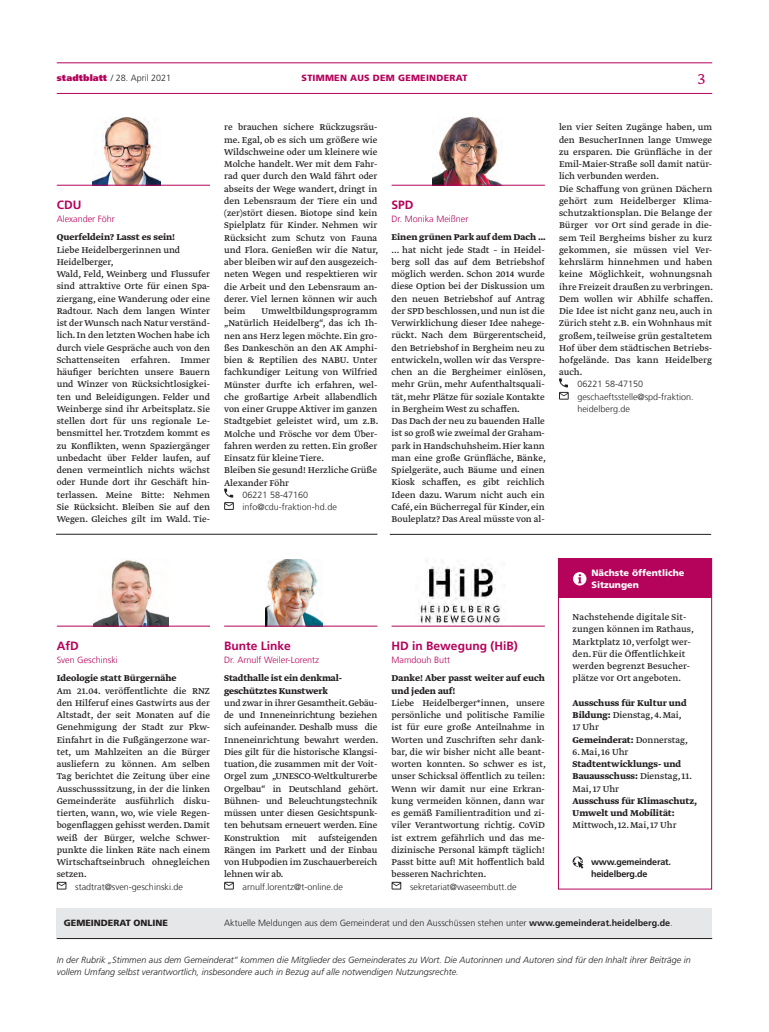
<style>
.page{position:relative;width:769px;height:1032px;background:#fff}
.page>*{position:absolute;margin:0;border:0;box-sizing:border-box;transform-origin:0 0}
.t1{font:300 18px "Greta Text Std";color:#b5025b}
.t2{font:700 12px "Frutiger LT Com";color:#b5025b}
.t3{font:10px/12.3px "Greta Text Std";color:#231f20}
.t4{font:700 10px/12.2px "Greta Text Std";color:#231f20}
.t5{font:900 9.2px/12px "Frutiger LT Std";color:#fff}
.t6{font:300 9px/12.2px "Frutiger LT Com";color:#231f20}
.t7{font:italic 300 9px/12.2px "Frutiger LT Std";color:#231f20}
.t8{font:300 9px "Frutiger LT Com";color:#b5025b}
.t9{font:700 9px/12.2px "Frutiger LT Com";letter-spacing:-.02em;color:#231f20}
.t10{font:900 9px "Frutiger LT Std";letter-spacing:.025em;color:#b5025b}
.t11{font:900 9px "Frutiger LT Std";color:#231f20}
.s1{font-family:"Frutiger LT Pro";font-weight:900;color:#b5025b}
.s2{font-weight:400}
.s3{font-weight:700}
</style>
<div class="page">
<hr style="left:57px;top:63px;width:654px;height:1px;background:#b5025b">
<hr style="left:57px;top:93px;width:654px;height:1px;background:#b5025b">
<div style="left:57px;top:908px;width:654px;height:30px;background:#e6e7e9"></div>
<hr style="left:57px;top:938px;width:654px;height:1px;background:#231f20">
<hr style="left:56px;top:534px;width:321px;height:1px;background:#231f20">
<img style="left:93px;top:118px;width:68px;height:67px">
<hr style="left:57px;top:185px;width:153px;height:1px;background:#b5025b">
<svg style="left:224px;top:489px;width:10px;height:21px"></svg>
<img style="left:432px;top:118px;width:70px;height:67px">
<hr style="left:391px;top:185px;width:153px;height:1px;background:#b5025b">
<svg style="left:559px;top:378px;width:9px;height:22px"></svg>
<hr style="left:389px;top:534px;width:321px;height:1px;background:#231f20">
<img style="left:94px;top:560px;width:74px;height:66px">
<hr style="left:57px;top:626px;width:153px;height:1px;background:#b5025b">
<svg style="left:57px;top:882px;width:9px;height:7px"></svg>
<img style="left:266px;top:560px;width:57px;height:66px">
<hr style="left:224px;top:626px;width:153px;height:1px;background:#b5025b">
<svg style="left:224px;top:882px;width:10px;height:7px"></svg>
<img style="left:415px;top:561px;width:90px;height:65px">
<hr style="left:391px;top:626px;width:153px;height:1px;background:#b5025b">
<svg style="left:391px;top:882px;width:10px;height:7px"></svg>
<div style="left:558px;top:558px;width:153px;height:331px;border:1px solid #b5025b"></div>
<svg style="left:572px;top:856px;width:11px;height:12px"></svg>
<div style="left:558px;top:558px;width:153px;height:40px;background:#b5025b"></div>
<svg style="left:573px;top:572px;width:13px;height:13px"></svg>
<p class="t6" style="left:57px;top:72px;width:116px"><span class="s1">stadtblatt</span> / 28. April 2021</p>
<h1 class="t1" style="left:697px;top:68px;width:9px">3</h1>
<p class="t10" style="left:301px;top:73px;width:167px">STIMMEN AUS DEM GEMEINDERAT</p>
<p class="t2" style="left:57px;top:198px;width:26px">CDU</p>
<p class="t8" style="left:57px;top:213px;width:60px">Alexander Föhr</p>
<p class="t4" style="left:57px;top:232px;width:120px">Querfeldein? Lasst es sein!</p>
<p class="t3" style="left:57px;top:244px;width:155px">Liebe Heidelbergerinnen und Heidelberger,<br>Wald, Feld, Weinberg und Flussufer sind attraktive Orte für einen Spa&shy;ziergang, eine Wanderung oder eine Radtour. Nach dem langen Winter ist der Wunsch nach Natur verständ&shy;lich. In den letzten Wochen habe ich durch viele Gespräche auch von den Schattenseiten erfahren. Immer häufiger berichten unsere Bauern und Winzer von Rücksichtlosigkei&shy;ten und Beleidigungen. Felder und Weinberge sind ihr Arbeitsplatz. Sie stellen dort für uns regionale Le&shy;bensmittel her. Trotzdem kommt es zu Konflikten, wenn Spaziergänger unbedacht über Felder laufen, auf denen vermeintlich nichts wächst oder Hunde dort ihr Geschäft hin&shy;terlassen. Meine Bitte: Nehmen Sie Rücksicht. Bleiben Sie auf den Wegen. Gleiches gilt im Wald. Tie-</p>
<p class="t3" style="left:224px;top:122px;width:156px;text-align:justify">re brauchen sichere Rückzugsräu&shy;me. Egal, ob es sich um größere wie Wildschweine oder um kleinere wie Molche handelt. Wer mit dem Fahr&shy;rad quer durch den Wald fährt oder abseits der Wege wandert, dringt in den Lebensraum der Tiere ein und (zer)stört diesen. Biotope sind kein Spielplatz für Kinder. Nehmen wir Rücksicht zum Schutz von Fauna und Flora. Genießen wir die Natur, aber bleiben wir auf den ausgezeich&shy;neten Wegen und respektieren wir die Arbeit und den Lebensraum an&shy;derer. Viel lernen können wir auch beim</p>
<p class="t3" style="left:224px;top:305px;width:156px;text-indent:37px">Umweltbildungsprogramm „Natürlich Heidelberg“, das ich Ih&shy;nen ans Herz legen möchte. Ein gro&shy;ßes Dankeschön an den AK Amphi&shy;bien &amp; Reptilien des NABU. Unter fachkundiger Leitung von Wilfried<br>Münster durfte ich erfahren, wel&shy;che großartige Arbeit allabendlich von einer Gruppe Aktiver im ganzen<br>Stadtgebiet geleistet wird, um z.B.<br>Molche und Frösche vor dem Über&shy;fahren werden zu retten. Ein großer<br>Einsatz für kleine Tiere.<br>Bleiben Sie gesund! Herzliche Grüße<br>Alexander Föhr</p>
<p class="t6" style="left:242px;top:488px;width:96px">06221 58-47160 info@cdu-fraktion-hd.de</p>
<p class="t2" style="left:391px;top:198px;width:24px">SPD</p>
<p class="t8" style="left:391px;top:213px;width:78px">Dr. Monika Meißner</p>
<p class="t4" style="left:391px;top:232px;width:156px">Einen grünen Park auf dem Dach …</p>
<p class="t3" style="left:391px;top:244px;width:156px">... hat nicht jede Stadt – in Heidel&shy;berg soll das auf dem Betriebshof möglich werden. Schon 2014 wurde diese Option bei der Diskussion um den neuen Betriebshof auf Antrag der SPD beschlossen, und nun ist die Verwirklichung dieser Idee nahege&shy;rückt. Nach dem Bürgerentscheid, den Betriebshof in Bergheim neu zu entwickeln, wollen wir das Verspre&shy;chen an die Bergheimer einlösen, mehr Grün, mehr Aufenthaltsquali&shy;tät, mehr Plätze für soziale Kontakte in Bergheim West zu schaffen.<br>Das Dach der neu zu bauenden Halle ist so groß wie zweimal der Graham&shy;park in Handschuhsheim. Hier kann man eine große Grünfläche, Bänke, Spielgeräte, auch Bäume und einen Kiosk schaffen, es gibt reichlich Ideen dazu. Warum nicht auch ein Café, ein Bücherregal für Kinder, ein Bouleplatz? Das Areal müsste von al-</p>
<p class="t3" style="left:558px;top:122px;width:156px">len vier Seiten Zugänge haben, um den BesucherInnen lange Umwege zu ersparen. Die Grünfläche in der<br>Emil-Maier-Straße soll damit natür&shy;lich verbunden werden.<br>Die Schaffung von grünen Dächern gehört zum Heidelberger Klima&shy;schutzaktionsplan. Die Belange der<br>Bürger vor Ort sind gerade in die&shy;sem Teil Bergheims bisher zu kurz gekommen, sie müssen viel Ver&shy;kehrslärm hinnehmen und haben keine Möglichkeit, wohnungsnah ihre Freizeit draußen zu verbringen.<br>Dem wollen wir Abhilfe schaffen.<br>Die Idee ist nicht ganz neu, auch in<br>Zürich steht z.B. ein Wohnhaus mit großem, teilweise grün gestaltetem<br>Hof über dem städtischen Betriebs&shy;hofgelände. Das kann Heidelberg auch.</p>
<p class="t6" style="left:577px;top:378px;width:118px">06221 58-47150 geschaeftsstelle@spd-fraktion. heidelberg.de</p>
<p class="t2" style="left:57px;top:639px;width:23px">AfD</p>
<p class="t8" style="left:57px;top:654px;width:63px">Sven Geschinski</p>
<p class="t4" style="left:57px;top:673px;width:121px">Ideologie statt Bürgernähe</p>
<p class="t3" style="left:57px;top:685px;width:155px;text-align:justify">Am 21.04. veröffentlichte die RNZ den Hilferuf eines Gastwirts aus der Altstadt, der seit Monaten auf die Genehmigung der Stadt zur Pkw-Einfahrt in die Fußgängerzone war&shy;tet, um Mahlzeiten an die Bürger ausliefern zu können. Am selben Tag berichtet die Zeitung über eine Ausschusssitzung, in der die linken Gemeinderäte ausführlich disku&shy;tierten, wann, wo, wie viele Regen&shy;bogenflaggen gehisst werden. Damit weiß der Bürger, welche Schwer&shy;punkte die linken Räte nach einem Wirtschaftseinbruch ohnegleichen setzen.</p>
<p class="t6" style="left:75px;top:880px;width:109px">stadtrat@sven-geschinski.de</p>
<p class="t2" style="left:224px;top:639px;width:68px">Bunte Linke</p>
<p class="t8" style="left:224px;top:654px;width:97px">Dr. Arnulf Weiler-Lorentz</p>
<p class="t4" style="left:224px;top:673px;width:119px">Stadthalle ist ein denkmal&shy;geschütztes Kunstwerk</p>
<p class="t3" style="left:224px;top:697px;width:156px;text-align:justify">und zwar in ihrer Gesamtheit. Gebäu&shy;de und Inneneinrichtung beziehen sich aufeinander. Deshalb muss die Inneneinrichtung bewahrt werden.<br>Dies gilt für die historische Klangsi&shy;tuation, die zusammen mit der Voit-Orgel zum „UNESCO-Weltkulturerbe Orgelbau“ in Deutschland gehört.<br>Bühnen- und Beleuchtungstechnik müssen unter diesen Gesichtspunk&shy;ten behutsam erneuert werden. Eine Konstruktion mit aufsteigenden Rängen im Parkett und der Einbau von Hubpodien im Zuschauerbereich lehnen wir ab.</p>
<p class="t6" style="left:242px;top:880px;width:102px">arnulf.lorentz@t-online.de</p>
<p class="t2" style="left:391px;top:639px;width:127px">HD in Bewegung (HiB)</p>
<p class="t8" style="left:391px;top:654px;width:60px">Mamdouh Butt</p>
<p class="t4" style="left:391px;top:673px;width:155px">Danke! Aber passt weiter auf euch und jeden auf!</p>
<p class="t3" style="left:391px;top:697px;width:156px;text-align:justify">Liebe Heidelberger*innen, unsere persönliche und politische Familie ist für eure große Anteilnahme in Worten und Zuschriften sehr dank&shy;bar, die wir bisher nicht alle beant&shy;worten konnten. So schwer es ist, unser Schicksal öffentlich zu teilen:<br>Wenn wir damit nur eine Erkran&shy;kung vermeiden können, dann war es gemäß Familientradition und zi&shy;viler Verantwortung richtig. CoViD ist extrem gefährlich und das me&shy;dizinische Personal kämpft täglich!<br>Passt bitte auf! Mit hoffentlich bald besseren Nachrichten.</p>
<p class="t6" style="left:410px;top:880px;width:108px">sekretariat@waseembutt.de</p>
<p class="t5" style="left:591px;top:567px;width:94px">Nächste öffentliche<br>Sitzungen</p>
<p class="t3" style="left:572px;top:611px;width:123px">Nachstehende digitale Sit&shy;zungen können im Rathaus,<br>Marktplatz 10, verfolgt wer&shy;den. Für die Öffentlichkeit werden begrenzt Besucher&shy;plätze vor Ort angeboten.</p>
<p class="t4" style="left:572px;top:697px;width:117px">Ausschuss für Kultur und<br>Bildung: <span class="s2">Dienstag, 4. Mai,<br>17 Uhr<br></span>Gemeinderat: <span class="s2">Donnerstag,</span></p>
<p class="t3" style="left:572px;top:746px;width:57px">6. Mai, 16 Uhr</p>
<p class="t4" style="left:572px;top:758px;width:121px">Stadtentwicklungs- und<br>Bauausschuss: <span class="s2">Dienstag, 11.<br>Mai, 17 Uhr</span></p>
<p class="t4" style="left:572px;top:795px;width:126px">Ausschuss für Klimaschutz,<br>Umwelt und Mobilität:</p>
<p class="t3" style="left:572px;top:820px;width:105px">Mittwoch, 12. Mai, 17 Uhr</p>
<p class="t9" style="left:590px;top:856px;width:81px">www.gemeinderat. heidelberg.de</p>
<p class="t11" style="left:64px;top:918px;width:106px">GEMEINDERAT ONLINE</p>
<p class="t6" style="left:224px;top:917px;width:450px">Aktuelle Meldungen aus dem Gemeinderat und den Ausschüssen stehen unter <span class="s3">www.gemeinderat.heidelberg.de</span>.</p>
<p class="t7" style="left:57px;top:954px;width:635px">In der Rubrik „Stimmen aus dem Gemeinderat“ kommen die Mitglieder des Gemeinderates zu Wort. Die Autorinnen und Autoren sind für den Inhalt ihrer Beiträge in vollem Umfang selbst verantwortlich, insbesondere auch in Bezug auf alle notwendigen Nutzungsrechte.</p>
</div>
